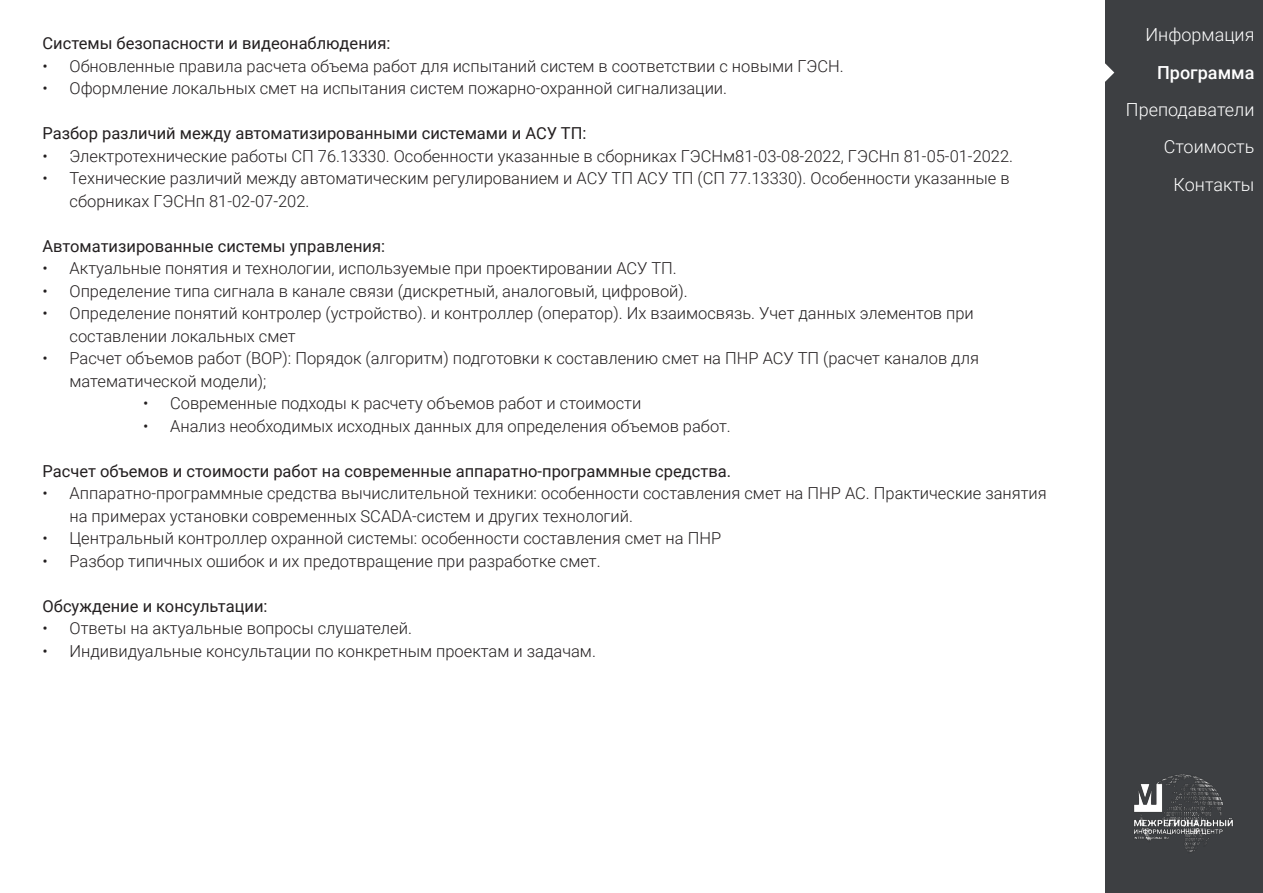
<style>
.page{position:relative;width:1263px;height:893px;background:#fff}
.page>*{position:absolute;margin:0;border:0;box-sizing:border-box;transform-origin:0 0}
.t1{font:300 18px/37.3px "Roboto";color:#fff;text-align:center}
.t2{font:500 18px "Roboto";color:#fff}
.t3{font:300 16.5px/22.5px "Roboto";color:#231f20}
.t4{font:16.5px "Roboto";color:#231f20}
</style>
<div class="page">
<div style="left:1105px;top:0;width:158px;height:893px;background:#3d3f42"></div>
<svg style="left:1105px;top:63px;width:9px;height:19px"></svg>
<img style="left:1134px;top:774px;width:99px;height:78px">
<p class="t4" style="left:43px;top:32px;width:349px">Системы безопасности и видеонаблюдения:</p>
<p class="t3" style="left:43px;top:54px;width:803px">• Обновленные правила расчета объема работ для испытаний систем в соответствии с новыми ГЭСН.</p>
<p class="t3" style="left:43px;top:76px;width:686px">• Оформление локальных смет на испытания систем пожарно-охранной сигнализации.</p>
<p class="t4" style="left:43px;top:122px;width:545px">Разбор различий между автоматизированными системами и АСУ ТП:</p>
<p class="t3" style="left:43px;top:144px;width:972px">• Электротехнические работы СП 76.13330. Особенности указанные в сборниках ГЭСНм81-03-08-2022, ГЭСНп 81-05-01-2022.</p>
<p class="t3" style="left:70px;top:166px;width:941px;text-indent:-27px">• Технические различий между автоматическим регулированием и АСУ ТП АСУ ТП (СП 77.13330). Особенности указанные в сборниках ГЭСНп 81-02-07-202.</p>
<p class="t4" style="left:43px;top:234px;width:344px">Автоматизированные системы управления:</p>
<p class="t3" style="left:43px;top:256px;width:636px">• Актуальные понятия и технологии, используемые при проектировании АСУ ТП.</p>
<p class="t3" style="left:43px;top:279px;width:647px">• Определение типа сигнала в канале связи (дискретный, аналоговый, цифровой).</p>
<p class="t3" style="left:70px;top:301px;width:906px;text-indent:-27px">• Определение понятий контролер (устройство). и контроллер (оператор). Их взаимосвязь. Учет данных элементов при составлении локальных смет</p>
<p class="t3" style="left:70px;top:346px;width:911px;text-indent:-27px">• Расчет объемов работ (ВОР): Порядок (алгоритм) подготовки к составлению смет на ПНР АСУ ТП (расчет каналов для математической модели);</p>
<p class="t3" style="left:143px;top:391px;width:500px">• Современные подходы к расчету объемов работ и стоимости</p>
<p class="t3" style="left:143px;top:414px;width:589px">• Анализ необходимых исходных данных для определения объемов работ.</p>
<p class="t4" style="left:43px;top:459px;width:690px">Расчет объемов и стоимости работ на современные аппаратно-программные средства.</p>
<p class="t3" style="left:70px;top:481px;width:979px;text-indent:-27px">• Аппаратно-программные средства вычислительной техники: особенности составления смет на ПНР АС. Практические занятия на примерах установки современных SCADA-систем и других технологий.</p>
<p class="t3" style="left:43px;top:526px;width:680px">• Центральный контроллер охранной системы: особенности составления смет на ПНР</p>
<p class="t3" style="left:43px;top:549px;width:560px">• Разбор типичных ошибок и их предотвращение при разработке смет.</p>
<p class="t4" style="left:43px;top:594px;width:227px">Обсуждение и консультации:</p>
<p class="t3" style="left:43px;top:616px;width:371px">• Ответы на актуальные вопросы слушателей.</p>
<p class="t3" style="left:43px;top:639px;width:555px">• Индивидуальные консультации по конкретным проектам и задачам.</p>
<p class="t1" style="left:1145px;top:15px;width:110px">Информация</p>
<p class="t2" style="left:1157px;top:60px;width:99px">Программа</p>
<p class="t1" style="left:1126px;top:90px;width:130px">Преподаватели</p>
<p class="t1" style="left:1164px;top:128px;width:92px">Стоимость<br>Контакты</p>
</div>
